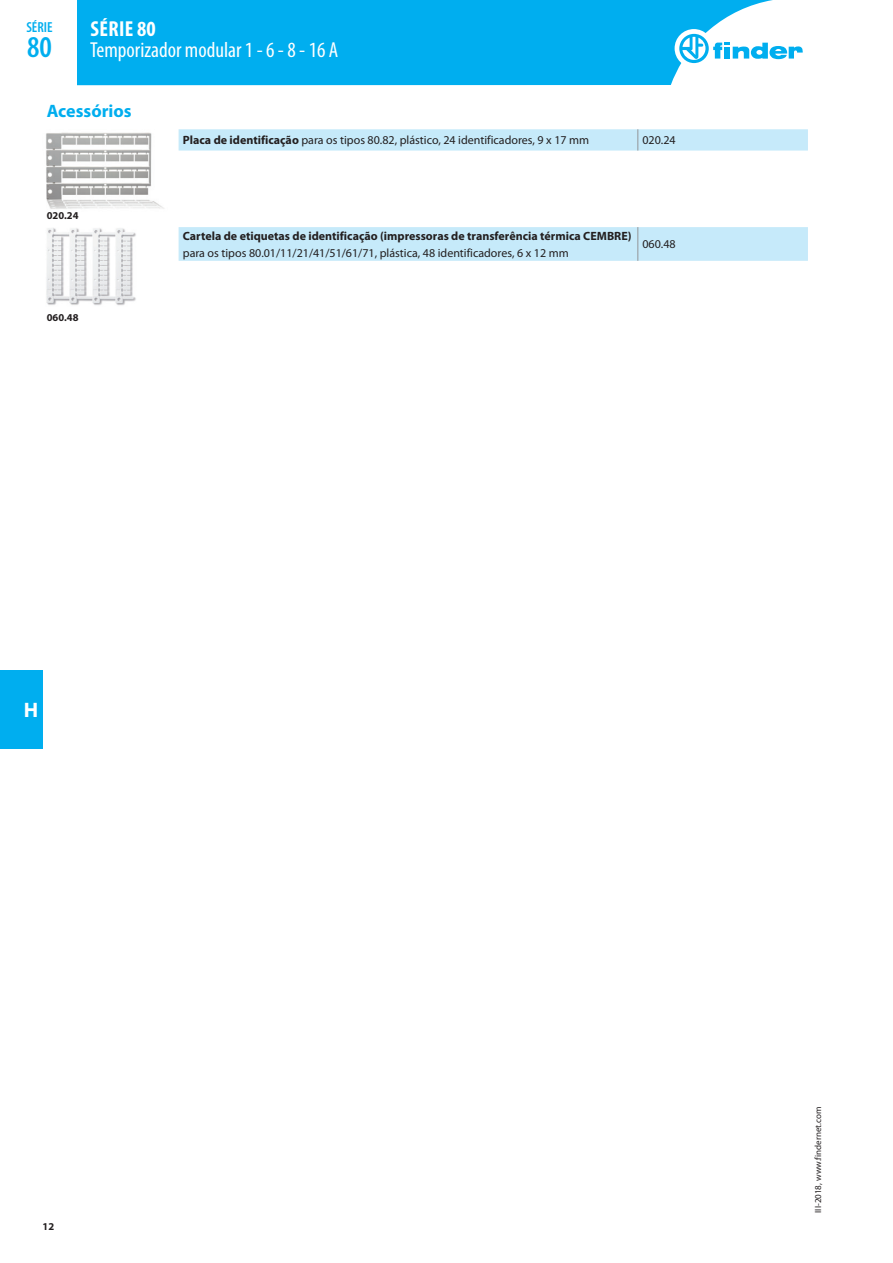
<style>
.page{position:relative;width:893px;height:1263px;background:#fff}
.page>*{position:absolute;margin:0;border:0;box-sizing:border-box;transform-origin:0 0}
.t1{font:600 condensed 30.3px "Myriad Pro";color:#00aeef}
.t2{font:condensed 21.75px "Myriad Pro";color:#fff}
.t3{font:700 condensed 21.75px "Myriad Pro";letter-spacing:.02em;color:#fff}
.t4{font:700 21px "Myriad Pro";color:#fff}
.t5{font:700 18px "Myriad Pro";color:#00aeef}
.t6{font:600 condensed 14.55px "Myriad Pro";color:#00aeef}
.t7{font:12px "Myriad Pro";color:#231f20}
.t8{font:700 12px "Myriad Pro";color:#231f20}
.t9{font:700 10.5px "Myriad Pro";color:#231f20}
.t10{font:9px "Myriad Pro";color:#231f20}
.s1{font-weight:700}
</style>
<div class="page">
<div style="left:0;top:670px;width:43px;height:78px;background:#00aeef"></div>
<svg style="left:179px;top:129px;width:629px;height:22px;background:#c7eaf9"></svg>
<img style="left:46px;top:132px;width:118px;height:77px">
<img style="left:46px;top:228px;width:90px;height:77px">
<div style="left:179px;top:227px;width:629px;height:34px;background:#c6eafa"></div>
<hr style="left:637px;top:227px;width:1px;height:34px;background:#939598">
<div style="left:77px;top:0;width:696px;height:85px;background:#00aeef"></div>
<div style="left:675px;top:29px;width:38px;height:39px;background:#fff;border-radius:50%"></div>
<svg style="left:679px;top:34px;width:124px;height:29px"></svg>
<p class="t6" style="left:26px;top:19px;width:28px">SÉRIE</p>
<h1 class="t1" style="left:27px;top:30px;width:26px">80</h1>
<h2 class="t3" style="left:90px;top:16px;width:67px">SÉRIE 80</h2>
<h2 class="t2" style="left:90px;top:37px;width:250px">Temporizador modular 1 - 6 - 8 - 16 A</h2>
<h3 class="t5" style="left:47px;top:99px;width:86px">Acessórios</h3>
<p class="t9" style="left:47px;top:209px;width:33px">020.24</p>
<p class="t9" style="left:47px;top:311px;width:33px">060.48</p>
<p class="t7" style="left:183px;top:133px;width:408px"><span class="s1">Placa de identificação</span> para os tipos 80.82, plástico, 24 identificadores, 9 x 17 mm</p>
<p class="t7" style="left:642px;top:133px;width:35px">020.24</p>
<p class="t8" style="left:183px;top:228px;width:450px">Cartela de etiquetas de identificação (impressoras de transferência térmica CEMBRE)</p>
<p class="t7" style="left:183px;top:245px;width:387px">para os tipos 80.01/11/21/41/51/61/71, plástica, 48 identificadores, 6 x 12 mm</p>
<p class="t7" style="left:642px;top:237px;width:35px">060.48</p>
<h3 class="t4" style="left:24px;top:696px;width:16px">H</h3>
<p class="t9" style="left:43px;top:1219px;width:13px">12</p>
<p class="t10" style="left:812px;top:1213px;width:108px;rotate:-90deg">III-2018, www.findernet.com</p>
</div>
